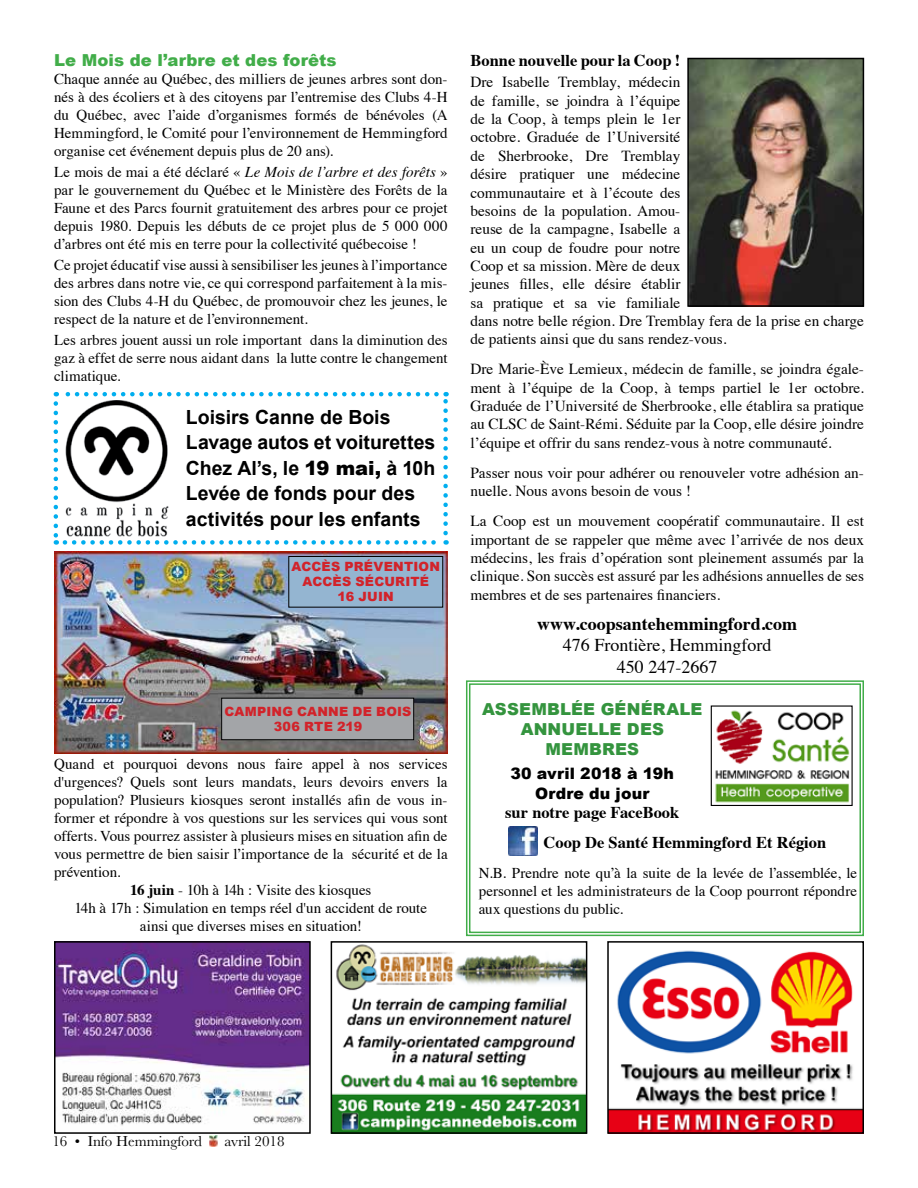
<style>
.page{position:relative;width:918px;height:1188px;background:#fff}
.page>*{position:absolute;margin:0;border:0;box-sizing:border-box;transform-origin:0 0}
.t1{font:700 19.5px/25.5px "Arial";color:#000}
.t2{font:18px/21.6px "Times";color:#000;text-align:center}
.t3{font:700 18px "Times";color:#000}
.t4{font:700 16.5px/30px "Times";color:#000}
.t5{font:900 16.5px/19.8px "Arial";letter-spacing:.01em;color:#34943e;text-align:center}
.t6{font:900 16.5px "Arial";letter-spacing:.005em;color:#41ad49}
.t7{font:900 15.75px/19.8px "Arial";letter-spacing:.01em;color:#000;text-align:center}
.t8{font:15.3px/18.3px "Times";color:#000}
.t9{font:15px/18px "Times";color:#000;text-align:justify}
.t10{font:15px "Baskerville";color:#000}
.t11{font:900 12.75px/15px "Arial";letter-spacing:.015em;color:#d2232a;text-align:center}
.s1{font-style:italic}
.s2{font-weight:900}
.s3{font-weight:700}
</style>
<div class="page">
<svg style="left:54px;top:403px;width:4px;height:142px"></svg>
<svg style="left:65px;top:540px;width:382px;height:5px"></svg>
<svg style="left:443px;top:392px;width:5px;height:141px"></svg>
<svg style="left:56px;top:392px;width:381px;height:4px"></svg>
<svg style="left:466px;top:680px;width:398px;height:257px"></svg>
<div style="left:469px;top:683px;width:392px;height:250px;border:1px solid #41ad49"></div>
<svg style="left:210px;top:1136px;width:8px;height:11px"></svg>
<img style="left:713px;top:707px;width:138px;height:97px">
<div style="left:711px;top:705px;width:142px;height:101px;border:1px solid #000"></div>
<img style="left:690px;top:61px;width:171px;height:243px">
<div style="left:687px;top:58px;width:177px;height:249px;border:2px solid #000"></div>
<img style="left:508px;top:826px;width:30px;height:30px">
<img style="left:334px;top:944px;width:250px;height:187px">
<div style="left:331px;top:941px;width:256px;height:193px;border:2px solid #000"></div>
<img style="left:610px;top:950px;width:251px;height:181px">
<div style="left:607px;top:941px;width:257px;height:193px;border:2px solid #000"></div>
<img style="left:57px;top:944px;width:251px;height:182px">
<div style="left:54px;top:941px;width:257px;height:193px;border:2px solid #000"></div>
<img style="left:54px;top:552px;width:394px;height:201px">
<div style="left:289px;top:556px;width:154px;height:51px;background:#94b5d1"></div>
<div style="left:288px;top:556px;width:155px;height:52px;border:1px solid #000"></div>
<div style="left:222px;top:698px;width:192px;height:42px;background:#a3a5a8"></div>
<div style="left:221px;top:698px;width:193px;height:42px;border:1px solid #000"></div>
<img style="left:65px;top:401px;width:104px;height:136px">
<p class="t6" style="left:54px;top:48px;width:284px">Le Mois de l’arbre et des forêts</p>
<p class="t9" style="left:54px;top:68px;width:395px">Chaque année au Québec, des milliers de jeunes arbres sont don&shy;nés à des écoliers et à des citoyens par l’entremise des Clubs 4-H du Québec, avec l’aide d’organismes formés de bénévoles (A Hemmingford, le Comité pour l’environnement de Hemmingford organise cet événement depuis plus de 20 ans).</p>
<p class="t9" style="left:54px;top:161px;width:395px">Le mois de mai a été déclaré « <span class="s1">Le Mois de l’arbre et des forêts</span> » par le gouvernement du Québec et le Ministère des Forêts de la Faune et des Parcs fournit gratuitement des arbres pour ce projet depuis 1980. Depuis les débuts de ce projet plus de 5 000 000 d’arbres ont été mis en terre pour la collectivité québecoise !</p>
<p class="t9" style="left:54px;top:254px;width:395px">Ce projet éducatif vise aussi à sensibiliser les jeunes à l’importance des arbres dans notre vie, ce qui correspond parfaitement à la mis&shy;sion des Clubs 4-H du Québec, de promouvoir chez les jeunes, le respect de la nature et de l’environnement.</p>
<p class="t9" style="left:54px;top:329px;width:395px">Les arbres jouent aussi un role important dans la diminution des gaz à effet de serre nous aidant dans la lutte contre le changement climatique.</p>
<h1 class="t1" style="left:186px;top:405px;width:251px">Loisirs Canne de Bois<br>Lavage autos et voiturettes<br>Chez Al’s, le <span class="s2">19 mai,</span> à 10h<br>Levée de fonds pour des activités pour les enfants</h1>
<p class="t11" style="left:291px;top:559px;width:150px">ACCÈS PRÉVENTION<br>ACCÈS SÉCURITÉ<br>16 JUIN</p>
<p class="t11" style="left:225px;top:703px;width:188px">CAMPING CANNE DE BOIS<br>306 RTE 219</p>
<p class="t9" style="left:54px;top:754px;width:395px">Quand et pourquoi devons nous faire appel à nos services</p>
<p class="t9" style="left:54px;top:772px;width:395px">d'urgences? Quels sont leurs mandats, leurs devoirs envers la</p>
<p class="t9" style="left:54px;top:790px;width:395px">population? Plusieurs kiosques seront installés afin de vous in-</p>
<p class="t9" style="left:54px;top:808px;width:395px">former et répondre à vos questions sur les services qui vous sont</p>
<p class="t9" style="left:54px;top:826px;width:395px">offerts. Vous pourrez assister à plusieurs mises en situation afin de</p>
<p class="t9" style="left:54px;top:844px;width:395px">vous permettre de bien saisir l’importance de la sécurité et de la</p>
<p class="t9" style="left:54px;top:862px;width:68px">prévention.</p>
<p class="t9" style="left:130px;top:880px;width:243px"><span class="s3">16 juin</span> - 10h à 14h : Visite des kiosques</p>
<p class="t9" style="left:74px;top:898px;width:354px">14h à 17h : Simulation en temps réel d'un accident de route</p>
<p class="t9" style="left:140px;top:916px;width:224px">ainsi que diverses mises en situation!</p>
<p class="t4" style="left:470px;top:44px;width:211px">Bonne nouvelle pour la Coop !</p>
<p class="t8" style="left:470px;top:72px;width:395px">Dre Isabelle Tremblay, médecin<br>de famille, se joindra à l’équipe<br>de la Coop, à temps plein le 1er<br>octobre. Graduée de l’Université<br>de Sherbrooke, Dre Tremblay<br>désire pratiquer une médecine<br>communautaire et à l’écoute des<br>besoins de la population. Amou-<br>reuse de la campagne, Isabelle a<br>eu un coup de foudre pour notre<br>Coop et sa mission. Mère de deux<br>jeunes filles, elle désire établir<br>sa pratique et sa vie familiale<br>dans notre belle région. Dre Tremblay fera de la prise en charge de patients ainsi que du sans rendez-vous.</p>
<p class="t8" style="left:470px;top:359px;width:395px;text-align:justify">Dre Marie-Ève Lemieux, médecin de famille, se joindra égale&shy;ment à l’équipe de la Coop, à temps partiel le 1er octobre.<br>Graduée de l’Université de Sherbrooke, elle établira sa pratique au CLSC de Saint-Rémi. Séduite par la Coop, elle désire joindre l’équipe et offrir du sans rendez-vous à notre communauté.</p>
<p class="t8" style="left:470px;top:462px;width:395px">Passer nous voir pour adhérer ou renouveler votre adhésion an&shy;nuelle. Nous avons besoin de vous !</p>
<p class="t8" style="left:470px;top:511px;width:395px;text-align:justify">La Coop est un mouvement coopératif communautaire. Il est important de se rappeler que même avec l’arrivée de nos deux médecins, les frais d’opération sont pleinement assumés par la clinique. Son succès est assuré par les adhésions annuelles de ses membres et de ses partenaires financiers.</p>
<p class="t3" style="left:537px;top:606px;width:261px">www.coopsantehemmingford.com</p>
<p class="t2" style="left:563px;top:633px;width:210px">476 Frontière, Hemmingford<br>450 247-2667</p>
<p class="t5" style="left:482px;top:699px;width:222px">ASSEMBLÉE GÉNÉRALE<br>ANNUELLE DES<br>MEMBRES</p>
<p class="t7" style="left:511px;top:763px;width:165px">30 avril 2018 à 19h<br>Ordre du jour</p>
<p class="t4" style="left:544px;top:796px;width:284px;text-indent:-38px">sur notre page FaceBook<br>Coop De Santé Hemmingford Et Région</p>
<p class="t9" style="left:479px;top:863px;width:380px">N.B. Prendre note qu’à la suite de la levée de l’assemblée, le personnel et les administrateurs de la Coop pourront répondre aux questions du public.</p>
<p class="t10" style="left:52px;top:1131px;width:151px">16 • Info Hemmingford</p>
<p class="t10" style="left:225px;top:1131px;width:62px">avril 2018</p>
</div>
